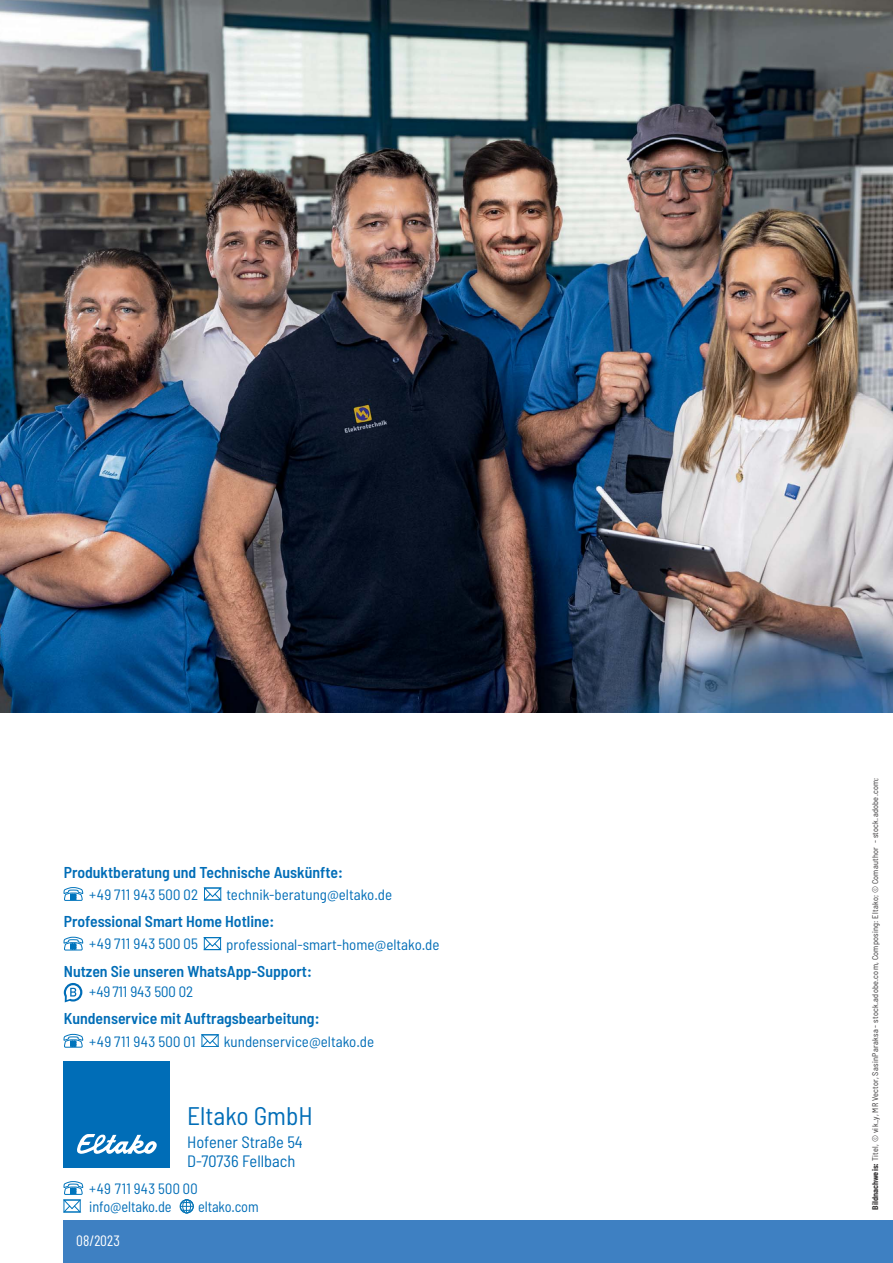
<style>
.page{position:relative;width:893px;height:1263px;background:#fff}
.page>*{position:absolute;margin:0;border:0;box-sizing:border-box;transform-origin:0 0}
.t1{font:semi-condensed 25.5px "Barlow";color:#006db7}
.t2{font:semi-condensed 16.5px/19.8px "Barlow";color:#006db7}
.t3{font:600 semi-condensed 15.75px "Barlow";color:#006db7}
.t4{font:semi-condensed 15px/18px "Barlow";color:#006db7}
.t5{font:semi-condensed 15px "Barlow";letter-spacing:.025em;color:#006db7}
.t6{font:semi-condensed 15px "Barlow";color:#006db7;scale:.96 1}
.t7{font:15px "Barlow Condensed";letter-spacing:.02em;color:#fff}
.t8{font:semi-condensed 8.25px "Barlow";letter-spacing:.03em;color:#323031}
.s1{font-weight:700}
</style>
<div class="page">
<svg style="left:64px;top:887px;width:19px;height:14px"></svg>
<svg style="left:204px;top:888px;width:17px;height:12px"></svg>
<svg style="left:64px;top:937px;width:19px;height:13px"></svg>
<svg style="left:204px;top:937px;width:17px;height:13px"></svg>
<svg style="left:64px;top:983px;width:18px;height:19px"></svg>
<svg style="left:64px;top:1034px;width:19px;height:14px"></svg>
<svg style="left:202px;top:1035px;width:16px;height:12px"></svg>
<svg style="left:64px;top:1181px;width:19px;height:31px"></svg>
<svg style="left:180px;top:1199px;width:13px;height:15px"></svg>
<div style="left:64px;top:1061px;width:106px;height:106px;background:#006db7"></div>
<svg style="left:77px;top:1134px;width:80px;height:20px"></svg>
<img style="left:0;top:0;width:893px;height:712px">
<div style="left:64px;top:1220px;width:829px;height:43px;background:#3e80c2"></div>
<p class="t3" style="left:64px;top:867px;width:281px">Produktberatung und Technische Auskünfte:</p>
<p class="t5" style="left:89px;top:889px;width:111px">+49 711 943 500 02</p>
<p class="t4" style="left:226px;top:887px;width:167px">technik-beratung@eltako.de</p>
<p class="t3" style="left:64px;top:916px;width:212px">Professional Smart Home Hotline:</p>
<p class="t5" style="left:89px;top:939px;width:110px">+49 711 943 500 05</p>
<p class="t4" style="left:226px;top:937px;width:215px">professional-smart-home@eltako.de</p>
<p class="t3" style="left:64px;top:966px;width:250px">Nutzen Sie unseren WhatsApp-Support:</p>
<p class="t4" style="left:89px;top:985px;width:105px">+49 711 943 500 02</p>
<p class="t3" style="left:64px;top:1013px;width:257px">Kundenservice mit Auftragsbearbeitung:</p>
<p class="t5" style="left:89px;top:1036px;width:108px">+49 711 943 500 01</p>
<p class="t4" style="left:224px;top:1034px;width:152px">kundenservice@eltako.de</p>
<h1 class="t1" style="left:187px;top:1107px;width:127px">Eltako GmbH</h1>
<p class="t2" style="left:187px;top:1134px;width:117px">Hofener Straße 54<br>D-70736 Fellbach</p>
<p class="t4" style="left:89px;top:1181px;width:110px">+49 711 943 500 00 info@eltako.de</p>
<p class="t6" style="left:198px;top:1201px;width:65px">eltako.com</p>
<p class="t7" style="left:77px;top:1232px;width:45px">08/2023</p>
<p class="t8" style="left:872px;top:1210px;width:434px;rotate:-90deg"><span class="s1">Bildnachweis:</span> Titel, © vik_y, MR Vector, SasinParaksa - stock.adobe.com, Composing: Eltako; © Comauthor - stock.adobe.com;</p>
</div>
